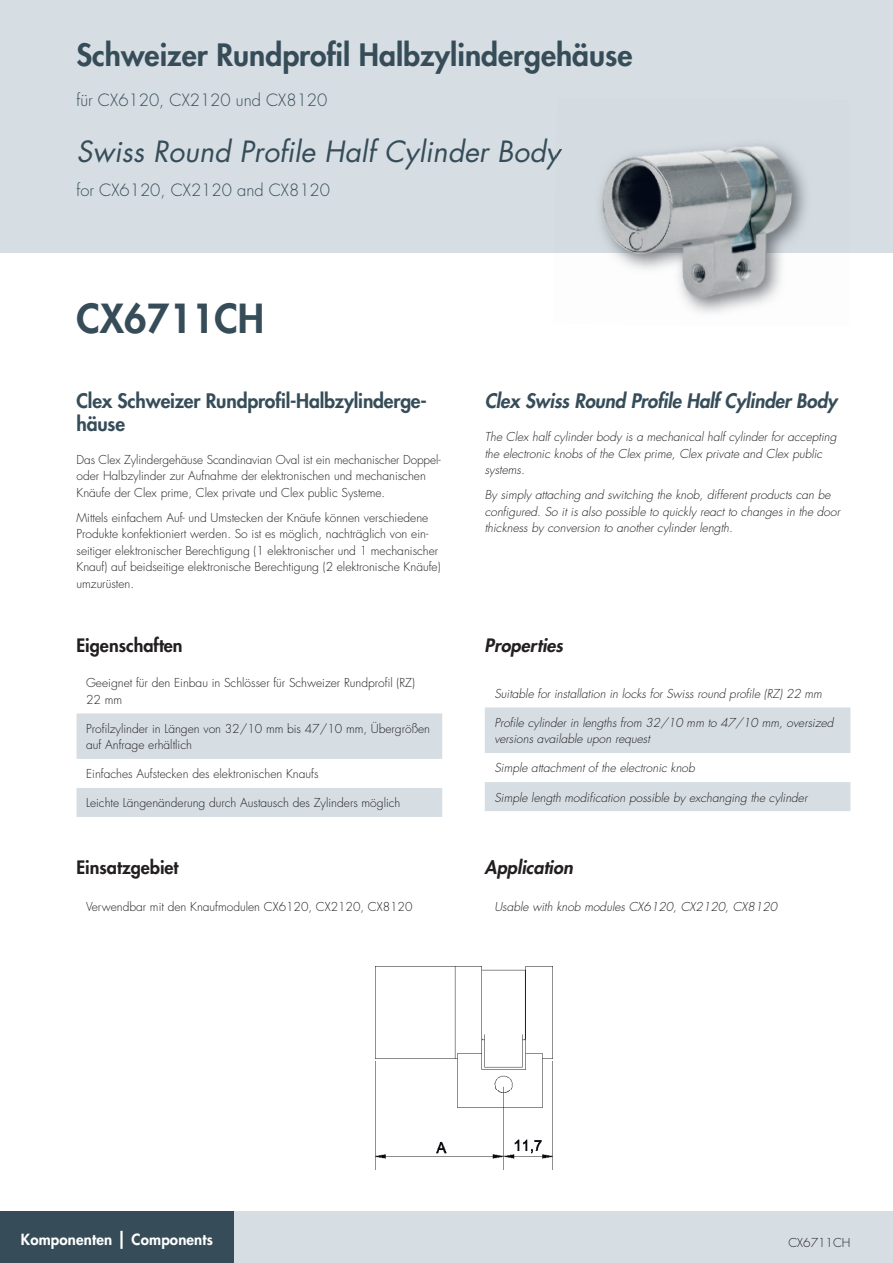
<style>
.page{position:relative;width:893px;height:1263px;background:#fff}
.page>*{position:absolute;margin:0;border:0;box-sizing:border-box;transform-origin:0 0}
.t1{font:800 39px "Futura Std";color:#364d59}
.t2{font:800 30px "Futura Std";color:#364d59}
.t3{font:italic 28.5px "Futura Std";color:#364d59}
.t4{font:800 19.5px/22.5px "Futura Std";letter-spacing:-.01em;color:#364d59}
.t5{font:italic 800 19.5px "Futura Std";letter-spacing:-.01em;color:#364d59}
.t6{font:800 18px "Futura Std";color:#231f20}
.t7{font:italic 800 18px "Futura Std";color:#231f20}
.t8{font:300 16.5px "Futura Std";color:#364d59}
.t9{font:800 15px "Futura Std";letter-spacing:.01em;color:#fff}
.t10{font:300 12px/16.5px "Futura Std";color:#231f20}
.t11{font:italic 300 12px/16.5px "Futura Std";color:#231f20}
.s1{font-size:18px}
</style>
<div class="page">
<div style="left:0;top:1212px;width:893px;height:51px;background:#d7dee3"></div>
<div style="left:0;top:1212px;width:234px;height:51px;background:#364d59"></div>
<div style="left:0;top:0;width:893px;height:253px;background:#d7dee3"></div>
<svg style="left:77px;top:713px;width:365px;height:104px"></svg>
<svg style="left:485px;top:707px;width:365px;height:104px"></svg>
<img style="left:556px;top:149px;width:6px;height:10px">
<img style="left:599px;top:143px;width:208px;height:170px">
<img style="left:375px;top:967px;width:177px;height:202px">
<h2 class="t2" style="left:77px;top:36px;width:558px">Schweizer Rundprofil Halbzylindergehäuse</h2>
<h3 class="t8" style="left:77px;top:90px;width:252px">für CX6120, CX2120 und CX8120</h3>
<h3 class="t3" style="left:77px;top:134px;width:485px">Swiss Round Profile Half Cylinder Body</h3>
<h3 class="t8" style="left:77px;top:180px;width:255px">for CX6120, CX2120 and CX8120</h3>
<h1 class="t1" style="left:77px;top:294px;width:189px">CX6711CH</h1>
<h3 class="t4" style="left:77px;top:390px;width:352px">Clex Schweizer Rundprofil-Halbzylinderge&shy;häuse</h3>
<p class="t10" style="left:77px;top:452px;width:366px">Das Clex Zylindergehäuse Scandinavian Oval ist ein mechanischer Doppel&shy;oder Halbzylinder zur Aufnahme der elektronischen und mechanischen<br>Knäufe der Clex prime, Clex private und Clex public Systeme.</p>
<p class="t10" style="left:77px;top:509px;width:366px">Mittels einfachem Auf- und Umstecken der Knäufe können verschiedene Produkte konfektioniert werden. So ist es möglich, nachträglich von ein&shy;seitiger elektronischer Berechtigung (1 elektronischer und 1 mechanischer Knauf) auf beidseitige elektronische Berechtigung (2 elektronische Knäufe) umzurüsten.</p>
<h3 class="t5" style="left:485px;top:389px;width:354px">Clex Swiss Round Profile Half Cylinder Body</h3>
<p class="t11" style="left:485px;top:429px;width:353px">The Clex half cylinder body is a mechanical half cylinder for accepting the electronic knobs of the Clex prime, Clex private and Clex public systems.</p>
<p class="t11" style="left:485px;top:487px;width:357px">By simply attaching and switching the knob, different products can be configured. So it is also possible to quickly react to changes in the door thickness by conversion to another cylinder length.</p>
<h3 class="t6" style="left:77px;top:634px;width:108px">Eigenschaften</h3>
<h3 class="t7" style="left:485px;top:634px;width:80px">Properties</h3>
<p class="t10" style="left:86px;top:675px;width:330px">Geeignet für den Einbau in Schlösser für Schweizer Rundprofil (RZ)<br>22 mm</p>
<p class="t10" style="left:86px;top:720px;width:345px">Profilzylinder in Längen von 32/10 mm bis 47/10 mm, Übergrößen auf Anfrage erhältlich</p>
<p class="t10" style="left:86px;top:766px;width:234px">Einfaches Aufstecken des elektronischen Knaufs</p>
<p class="t10" style="left:86px;top:795px;width:316px">Leichte Längenänderung durch Austausch des Zylinders möglich</p>
<p class="t11" style="left:494px;top:686px;width:329px">Suitable for installation in locks for Swiss round profile (RZ) 22 mm</p>
<p class="t11" style="left:494px;top:715px;width:341px">Profile cylinder in lengths from 32/10 mm to 47/10 mm, oversized versions available upon request</p>
<p class="t11" style="left:494px;top:760px;width:202px">Simple attachment of the electronic knob</p>
<p class="t11" style="left:494px;top:789px;width:315px">Simple length modification possible by exchanging the cylinder</p>
<h3 class="t6" style="left:77px;top:856px;width:104px">Einsatzgebiet</h3>
<h3 class="t7" style="left:485px;top:856px;width:90px">Application</h3>
<p class="t10" style="left:86px;top:899px;width:328px">Verwendbar mit den Knaufmodulen CX6120, CX2120, CX8120</p>
<p class="t11" style="left:494px;top:899px;width:284px">Usable with knob modules CX6120, CX2120, CX8120</p>
<p class="t9" style="left:21px;top:1230px;width:193px">Komponenten <span class="s1">|</span> Components</p>
<p class="t10" style="left:788px;top:1235px;width:64px">CX6711CH</p>
</div>
